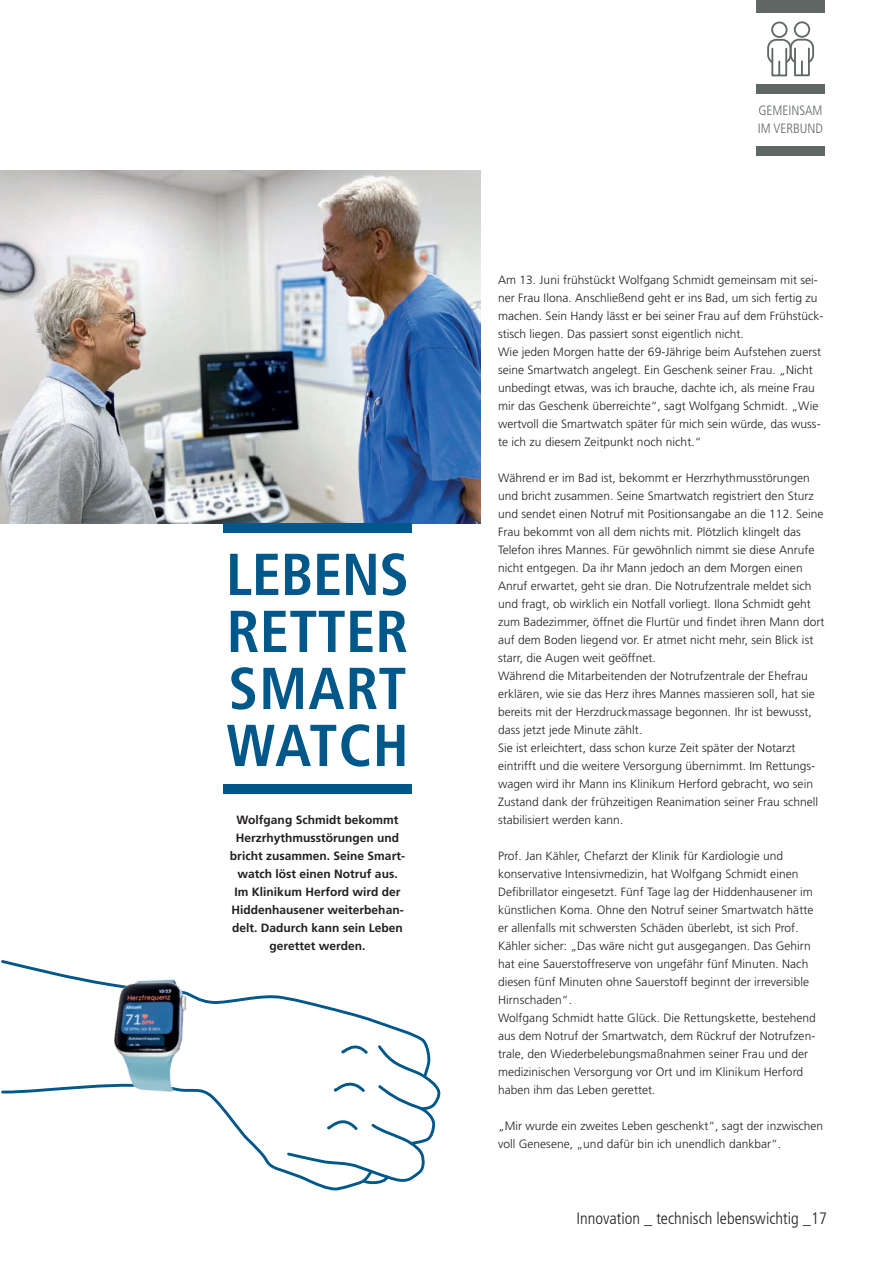
<style>
.page{position:relative;width:893px;height:1263px;background:#fff}
.page>*{position:absolute;margin:0;border:0;box-sizing:border-box;transform-origin:0 0}
.t1{font:700 condensed 58.95px/57px "Frutiger";color:#005789;text-align:justify}
.t2{font:300 condensed 16.5px "Frutiger";color:#231f20}
.t3{font:300 condensed 13.5px/18px "Frutiger";color:#606865}
.t4{font:300 12px/18px "Frutiger";letter-spacing:.005em;color:#231f20}
.t5{font:700 12px/18px "Frutiger";color:#231f20;text-align:center}
</style>
<div class="page">
<img style="left:1px;top:170px;width:480px;height:353px">
<svg style="left:1px;top:960px;width:423px;height:79px"></svg>
<svg style="left:1px;top:1039px;width:440px;height:151px"></svg>
<img style="left:87px;top:960px;width:134px;height:152px">
<div style="left:223px;top:523px;width:189px;height:9px;background:#005789"></div>
<div style="left:223px;top:784px;width:189px;height:9px;background:#005789"></div>
<div style="left:756px;top:0;width:69px;height:13px;background:#606865"></div>
<div style="left:756px;top:84px;width:69px;height:9px;background:#606865"></div>
<div style="left:756px;top:146px;width:69px;height:10px;background:#606865"></div>
<svg style="left:767px;top:21px;width:48px;height:56px"></svg>
<h1 class="t1" style="left:226px;top:546px;width:184px">LEBENS RETTER SMART WATCH</h1>
<p class="t5" style="left:230px;top:811px;width:177px">Wolfgang Schmidt bekommt<br>Herzrhythmusstörungen und bricht zusammen. Seine Smart&shy;watch löst einen Notruf aus.<br>Im Klinikum Herford wird der<br>Hiddenhausener weiterbehan&shy;delt. Dadurch kann sein Leben gerettet werden.</p>
<p class="t3" style="left:758px;top:102px;width:65px">Gemeinsam im Verbund</p>
<p class="t4" style="left:498px;top:270px;width:327px">Am 13. Juni frühstückt Wolfgang Schmidt gemeinsam mit sei&shy;ner Frau Ilona. Anschließend geht er ins Bad, um sich fertig zu machen. Sein Handy lässt er bei seiner Frau auf dem Frühstück&shy;stisch liegen. Das passiert sonst eigentlich nicht.<br>Wie jeden Morgen hatte der 69-Jährige beim Aufstehen zuerst seine Smartwatch angelegt. Ein Geschenk seiner Frau. „Nicht unbedingt etwas, was ich brauche, dachte ich, als meine Frau mir das Geschenk überreichte“, sagt Wolfgang Schmidt. „Wie wertvoll die Smartwatch später für mich sein würde, das wuss&shy;te ich zu diesem Zeitpunkt noch nicht.“</p>
<p class="t4" style="left:498px;top:468px;width:328px">Während er im Bad ist, bekommt er Herzrhythmusstörungen und bricht zusammen. Seine Smartwatch registriert den Sturz und sendet einen Notruf mit Positionsangabe an die 112. Seine Frau bekommt von all dem nichts mit. Plötzlich klingelt das Telefon ihres Mannes. Für gewöhnlich nimmt sie diese Anrufe nicht entgegen. Da ihr Mann jedoch an dem Morgen einen Anruf erwartet, geht sie dran. Die Notrufzentrale meldet sich und fragt, ob wirklich ein Notfall vorliegt. Ilona Schmidt geht zum Badezimmer, öffnet die Flurtür und findet ihren Mann dort auf dem Boden liegend vor. Er atmet nicht mehr, sein Blick ist starr, die Augen weit geöffnet.<br>Während die Mitarbeitenden der Notrufzentrale der Ehefrau erklären, wie sie das Herz ihres Mannes massieren soll, hat sie bereits mit der Herzdruckmassage begonnen. Ihr ist bewusst, dass jetzt jede Minute zählt.<br>Sie ist erleichtert, dass schon kurze Zeit später der Notarzt eintrifft und die weitere Versorgung übernimmt. Im Rettungs&shy;wagen wird ihr Mann ins Klinikum Herford gebracht, wo sein Zustand dank der frühzeitigen Reanimation seiner Frau schnell stabilisiert werden kann.</p>
<p class="t4" style="left:498px;top:846px;width:319px">Prof. Jan Kähler, Chefarzt der Klinik für Kardiologie und konservative Intensivmedizin, hat Wolfgang Schmidt einen Defibrillator eingesetzt. Fünf Tage lag der Hiddenhausener im künstlichen Koma. Ohne den Notruf seiner Smartwatch hätte er allenfalls mit schwersten Schäden überlebt, ist sich Prof.<br>Kähler sicher: „Das wäre nicht gut ausgegangen. Das Gehirn hat eine Sauerstoffreserve von ungefähr fünf Minuten. Nach diesen fünf Minuten ohne Sauerstoff beginnt der irreversible Hirnschaden“.<br>Wolfgang Schmidt hatte Glück. Die Rettungskette, bestehend aus dem Notruf der Smartwatch, dem Rückruf der Notrufzen&shy;trale, den Wiederbelebungsmaßnahmen seiner Frau und der medizinischen Versorgung vor Ort und im Klinikum Herford haben ihm das Leben gerettet.</p>
<p class="t4" style="left:498px;top:1116px;width:327px">„Mir wurde ein zweites Leben geschenkt“, sagt der inzwischen voll Genesene, „und dafür bin ich unendlich dankbar“.</p>
<h2 class="t2" style="left:576px;top:1209px;width:252px">Innovation _ technisch lebenswichtig _17</h2>
</div>
